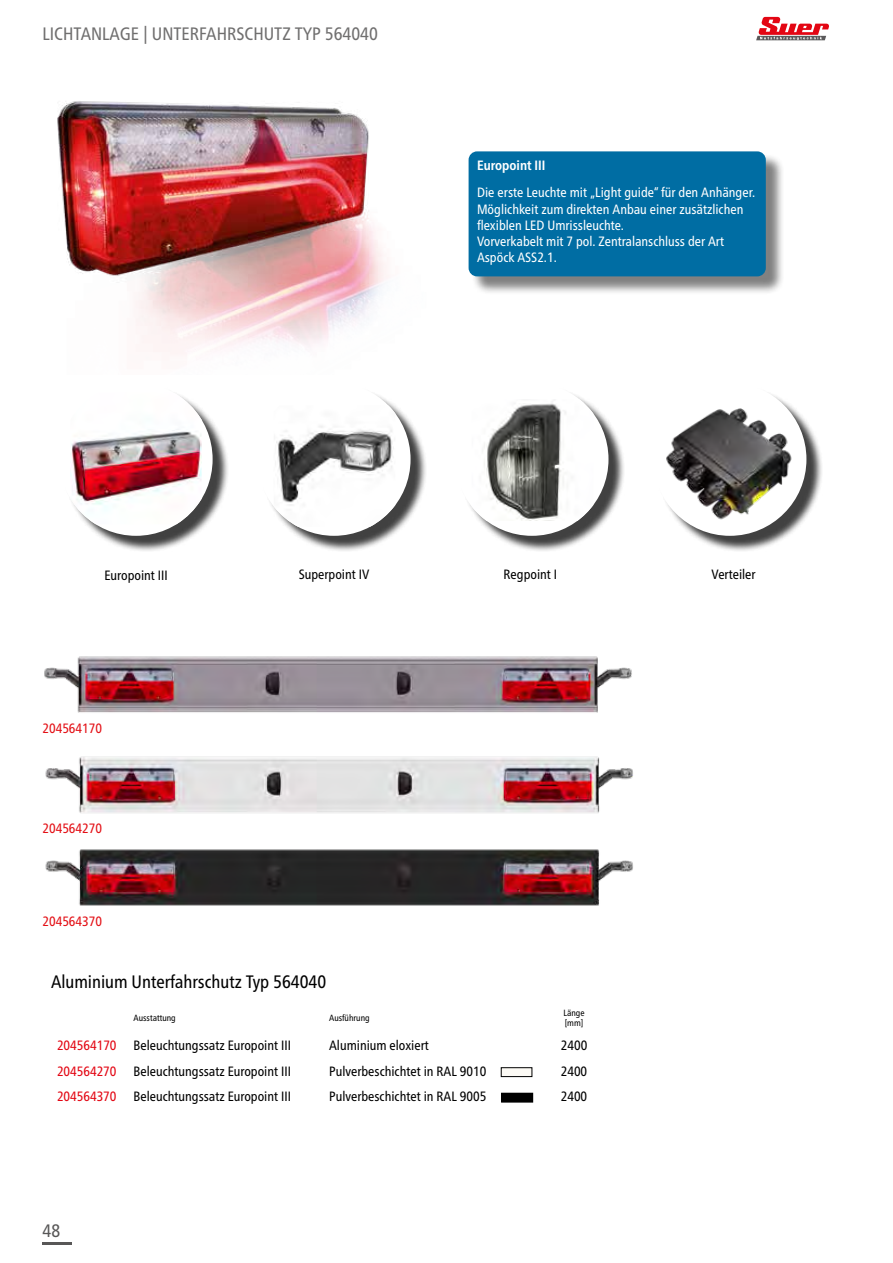
<style>
.page{position:relative;width:893px;height:1263px;background:#fff}
.page>*{position:absolute;margin:0;border:0;box-sizing:border-box;transform-origin:0 0}
.t1{font:condensed 18px "Frutiger Neue LTW1 G";color:#706f6f}
.t2{font:condensed 18px "Frutiger Neue LTW1 G";color:#000}
.t3{font:condensed 18px "Frutiger Neue LTW1 G";color:#585757}
.t4{font:condensed 13.5px "Frutiger Neue LTW1 G";color:#000}
.t5{font:condensed 13.5px/16.2px "Frutiger Neue LTW1 G";color:#fff}
.t6{font:condensed 13.5px "Frutiger Neue LTW1 G";color:#e30f15}
.t7{font:condensed 13.5px "Frutiger Neue LTW1 G";color:#e30613}
.t8{font:700 condensed 13.5px "Frutiger Neue LTW1 G";color:#fff}
.t9{font:condensed 9px/10.8px "Frutiger Neue LTW1 G";color:#000}
</style>
<div class="page">
<svg style="left:756px;top:17px;width:73px;height:23px"></svg>
<hr style="left:43px;top:1242px;width:29px;height:2px;background:#585757">
<img style="left:44px;top:656px;width:588px;height:57px">
<img style="left:45px;top:756px;width:588px;height:57px">
<img style="left:45px;top:849px;width:588px;height:57px">
<img style="left:57px;top:101px;width:412px;height:253px">
<div style="left:64px;top:387px;width:165px;height:166px;background:#000;opacity:.75"></div>
<div style="left:60px;top:383px;width:153px;height:153px;background:#fff;border-radius:50%"></div>
<img style="left:70px;top:393px;width:132px;height:131px">
<div style="left:262px;top:387px;width:165px;height:166px;background:#000;opacity:.75"></div>
<div style="left:257px;top:383px;width:154px;height:153px;background:#fff;border-radius:50%"></div>
<img style="left:274px;top:405px;width:121px;height:122px">
<div style="left:460px;top:387px;width:165px;height:166px;background:#000;opacity:.75"></div>
<div style="left:455px;top:383px;width:153px;height:153px;background:#fff;border-radius:50%"></div>
<img style="left:472px;top:399px;width:121px;height:122px">
<div style="left:471px;top:154px;width:314px;height:141px;background:#000;opacity:.5"></div>
<div style="left:469px;top:151px;width:297px;height:125px;background:#006da3;border-radius:9px"></div>
<div style="left:657px;top:387px;width:166px;height:166px;background:#000;opacity:.75"></div>
<img style="left:653px;top:383px;width:153px;height:153px;border-radius:77px">
<div style="left:501px;top:1068px;width:31px;height:8px;background:#fcfaf5"></div>
<div style="left:501px;top:1067px;width:31px;height:10px;border:1px solid #000"></div>
<div style="left:502px;top:1093px;width:31px;height:9px;background:#000"></div>
<h1 class="t1" style="left:43px;top:23px;width:337px">LICHTANLAGE | UNTERFAHRSCHUTZ TYP 564040</h1>
<p class="t8" style="left:477px;top:158px;width:70px">Europoint III</p>
<p class="t5" style="left:477px;top:184px;width:280px">Die erste Leuchte mit „Light guide“ für den Anhänger.<br>Möglichkeit zum direkten Anbau einer zusätzlichen flexiblen LED Umrissleuchte.<br>Vorverkabelt mit 7 pol. Zentralanschluss der Art Aspöck ASS2.1.</p>
<p class="t4" style="left:104px;top:567px;width:65px">Europoint III</p>
<p class="t4" style="left:299px;top:566px;width:72px">Superpoint IV</p>
<p class="t4" style="left:504px;top:566px;width:55px">Regpoint I</p>
<p class="t6" style="left:43px;top:720px;width:61px">204564170</p>
<p class="t6" style="left:43px;top:820px;width:61px">204564270</p>
<p class="t6" style="left:43px;top:913px;width:61px">204564370</p>
<h1 class="t2" style="left:51px;top:971px;width:277px">Aluminium Unterfahrschutz Typ 564040</h1>
<p class="t9" style="left:134px;top:1012px;width:44px">Ausstattung</p>
<p class="t9" style="left:329px;top:1012px;width:42px">Ausführung</p>
<p class="t9" style="left:563px;top:1007px;width:23px">Länge [mm]</p>
<p class="t7" style="left:57px;top:1038px;width:61px">204564170</p>
<p class="t4" style="left:134px;top:1038px;width:159px">Beleuchtungssatz Europoint III</p>
<p class="t4" style="left:329px;top:1038px;width:101px">Aluminium eloxiert</p>
<p class="t4" style="left:561px;top:1038px;width:28px">2400</p>
<p class="t7" style="left:57px;top:1063px;width:61px">204564270</p>
<p class="t4" style="left:134px;top:1063px;width:159px">Beleuchtungssatz Europoint III</p>
<p class="t4" style="left:329px;top:1063px;width:159px">Pulverbeschichtet in RAL 9010</p>
<p class="t4" style="left:561px;top:1063px;width:28px">2400</p>
<p class="t7" style="left:57px;top:1089px;width:61px">204564370</p>
<p class="t4" style="left:134px;top:1089px;width:159px">Beleuchtungssatz Europoint III</p>
<p class="t4" style="left:329px;top:1089px;width:159px">Pulverbeschichtet in RAL 9005</p>
<p class="t4" style="left:561px;top:1089px;width:28px">2400</p>
<h1 class="t3" style="left:43px;top:1220px;width:19px">48</h1>
<p class="t4" style="left:711px;top:566px;width:46px">Verteiler</p>
</div>
